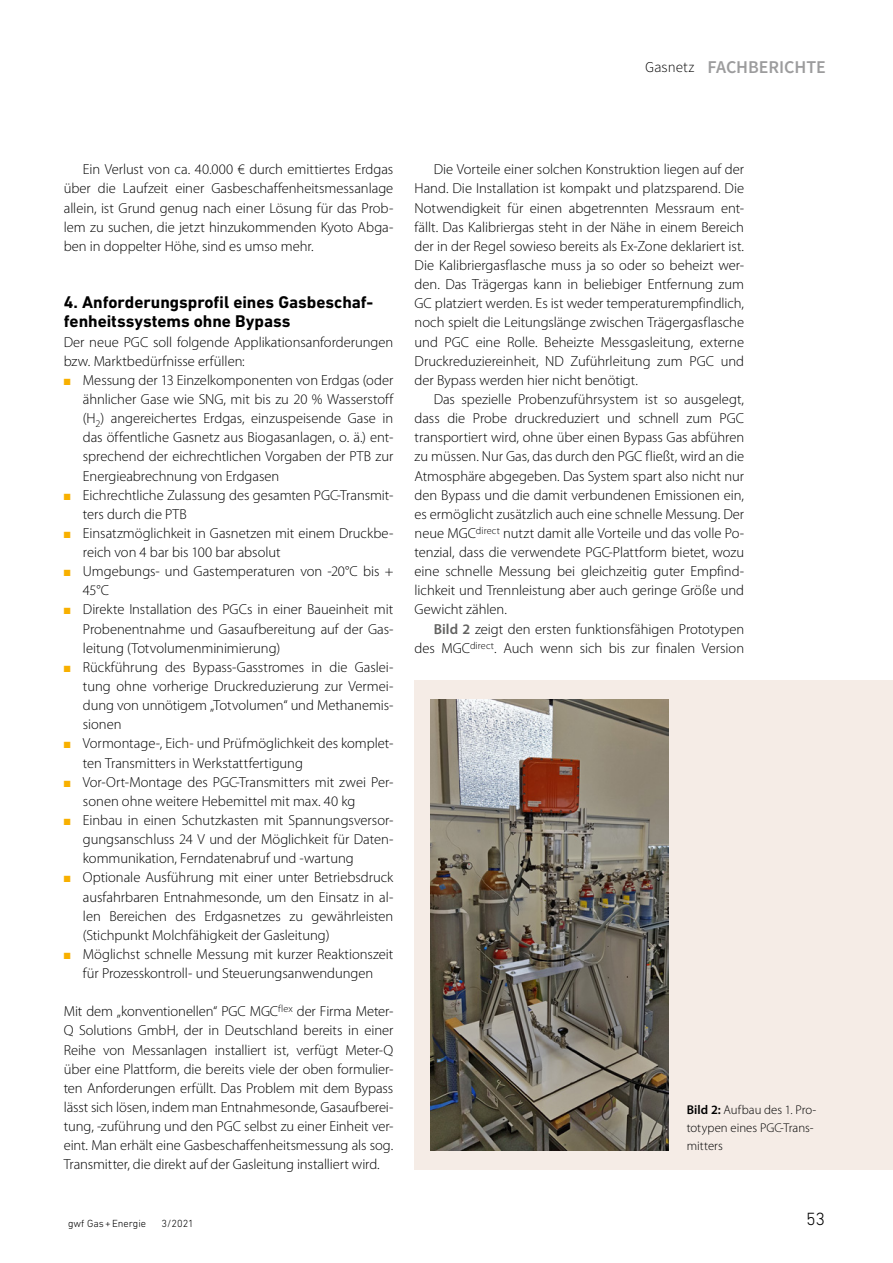
<style>
.page{position:relative;width:893px;height:1263px;background:#fff}
.page>*{position:absolute;margin:0;border:0;box-sizing:border-box;transform-origin:0 0}
.t1{font:600 18px "Source Sans Pro";letter-spacing:-.005em;color:#9c9c9d}
.t2{font:300 18px "DIN Next LT Pro";color:#000}
.t3{font:700 17.25px/19.2px "DIN Next LT Pro";color:#000}
.t4{font:300 14.55px/19.2px "Myriad Pro";letter-spacing:-.005em;color:#000;text-align:justify}
.t5{font:300 12.75px/18px "Myriad Pro";color:#000}
.t6{font:300 10.5px "DIN Next LT Pro";color:#000}
.s1{font-weight:300;font-size:15px;color:#000}
.s2{font-weight:600;color:#626261}
.s3{font-weight:600}
</style>
<div class="page">
<div style="left:415px;top:680px;width:478px;height:489px;background:#f5ece6"></div>
<img style="left:431px;top:699px;width:237px;height:451px">
<p class="t1" style="left:645px;top:56px;width:182px"><span class="s1">Gasnetz</span> FACHBERICHTE</p>
<p class="t4" style="left:64px;top:160px;width:331px;text-indent:19px">Ein Verlust von ca. 40.000 € durch emittiertes Erdgas über die Laufzeit einer Gasbeschaffenheitsmessanlage allein, ist Grund genug nach einer Lösung für das Prob&shy;lem zu suchen, die jetzt hinzukommenden Kyoto Abga&shy;ben in doppelter Höhe, sind es umso mehr.</p>
<p class="t3" style="left:64px;top:293px;width:311px">4. Anforderungsprofil eines Gasbeschaf&shy;fenheitssystems ohne Bypass</p>
<p class="t4" style="left:64px;top:332px;width:331px">Der neue PGC soll folgende Applikationsanforderungen bzw. Marktbedürfnisse erfüllen:</p>
<p class="t4" style="left:83px;top:371px;width:312px;text-align:left">Messung der 13 Einzelkomponenten von Erdgas (oder ähnlicher Gase wie SNG, mit bis zu 20 % Wasserstoff (H<sub>2</sub>) angereichertes Erdgas, einzuspeisende Gase in das öffentliche Gasnetz aus Biogasanlagen, o. ä.) ent&shy;sprechend der eichrechtlichen Vorgaben der PTB zur Energieabrechnung von Erdgasen<br>Eichrechtliche Zulassung des gesamten PGC-Transmit&shy;ters durch die PTB<br>Einsatzmöglichkeit in Gasnetzen mit einem Druckbe&shy;reich von 4 bar bis 100 bar absolut<br>Umgebungs- und Gastemperaturen von -20°C bis + 45°C<br>Direkte Installation des PGCs in einer Baueinheit mit Probenentnahme und Gasaufbereitung auf der Gas&shy;leitung (Totvolumenminimierung)<br>Rückführung des Bypass-Gasstromes in die Gaslei&shy;tung ohne vorherige Druckreduzierung zur Vermei&shy;dung von unnötigem „Totvolumen“ und Methanemis&shy;sionen<br>Vormontage-, Eich- und Prüfmöglichkeit des komplet&shy;ten Transmitters in Werkstattfertigung Vor-Ort-Montage des PGC-Transmitters mit zwei Per&shy;sonen ohne weitere Hebemittel mit max. 40 kg Einbau in einen Schutzkasten mit Spannungsversor&shy;gungsanschluss 24 V und der Möglichkeit für Daten&shy;kommunikation, Ferndatenabruf und -wartung Optionale Ausführung mit einer unter Betriebsdruck ausfahrbaren Entnahmesonde, um den Einsatz in al&shy;len Bereichen des Erdgasnetzes zu gewährleisten (Stichpunkt Molchfähigkeit der Gasleitung)<br>Möglichst schnelle Messung mit kurzer Reaktionszeit für Prozesskontroll- und Steuerungsanwendungen</p>
<p class="t4" style="left:64px;top:1002px;width:331px">Mit dem „konventionellen“ PGC MGC<sup>flex</sup> der Firma Meter-Q Solutions GmbH, der in Deutschland bereits in einer Reihe von Messanlagen installiert ist, verfügt Meter-Q über eine Plattform, die bereits viele der oben formulier&shy;ten Anforderungen erfüllt. Das Problem mit dem Bypass lässt sich lösen, indem man Entnahmesonde, Gasaufberei&shy;tung, -zuführung und den PGC selbst zu einer Einheit ver&shy;eint. Man erhält eine Gasbeschaffenheitsmessung als sog.<br>Transmitter, die direkt auf der Gasleitung installiert wird.</p>
<p class="t4" style="left:415px;top:160px;width:331px;text-indent:19px">Die Vorteile einer solchen Konstruktion liegen auf der Hand. Die Installation ist kompakt und platzsparend. Die Notwendigkeit für einen abgetrennten Messraum ent&shy;fällt. Das Kalibriergas steht in der Nähe in einem Bereich der in der Regel sowieso bereits als Ex-Zone deklariert ist.<br>Die Kalibriergasflasche muss ja so oder so beheizt wer&shy;den. Das Trägergas kann in beliebiger Entfernung zum GC platziert werden. Es ist weder temperaturempfindlich, noch spielt die Leitungslänge zwischen Trägergasflasche und PGC eine Rolle. Beheizte Messgasleitung, externe Druckreduziereinheit, ND Zuführleitung zum PGC und der Bypass werden hier nicht benötigt.</p>
<p class="t4" style="left:415px;top:390px;width:331px;text-indent:19px">Das spezielle Probenzuführsystem ist so ausgelegt, dass die Probe druckreduziert und schnell zum PGC transportiert wird, ohne über einen Bypass Gas abführen zu müssen. Nur Gas, das durch den PGC fließt, wird an die Atmosphäre abgegeben. Das System spart also nicht nur den Bypass und die damit verbundenen Emissionen ein, es ermöglicht zusätzlich auch eine schnelle Messung. Der neue MGC<sup>direct</sup> nutzt damit alle Vorteile und das volle Po&shy;tenzial, dass die verwendete PGC-Plattform bietet, wozu eine schnelle Messung bei gleichzeitig guter Empfind&shy;lichkeit und Trennleistung aber auch geringe Größe und Gewicht zählen.</p>
<p class="t4" style="left:415px;top:619px;width:331px;text-align:right"><span class="s2">Bild 2</span> zeigt den ersten funktionsfähigen Prototypen des MGC<sup>direct</sup>. Auch wenn sich bis zur finalen Version</p>
<p class="t5" style="left:687px;top:1101px;width:131px"><span class="s3">Bild 2:</span> Aufbau des 1. Pro&shy;totypen eines PGC-Trans&shy;mitters</p>
<p class="t6" style="left:68px;top:1217px;width:80px">gwf Gas+Energie</p>
<p class="t6" style="left:162px;top:1217px;width:34px">3/2021</p>
<p class="t2" style="left:806px;top:1209px;width:20px">53</p>
</div>
